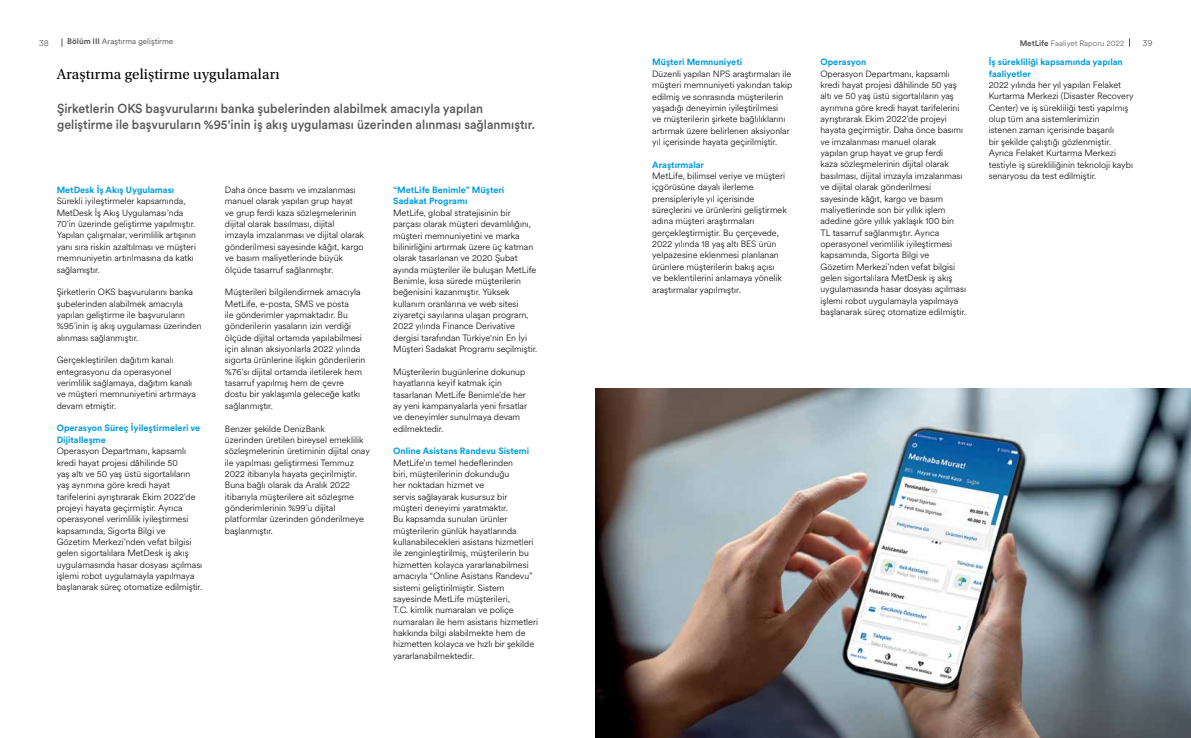
<style>
.page{position:relative;width:1191px;height:738px;background:#fff}
.page>*{position:absolute;margin:0;border:0;box-sizing:border-box;transform-origin:0 0}
.t1{font:15px "Utopia Std";letter-spacing:.01em;color:#000}
.t2{font:500 13px/15.6px "Met Life Circular";color:#58595b;scale:.94 1}
.t3{font:300 9px/11.3px "Met Life Circular";color:#000}
.t4{font:700 9px/11.3px "Met Life Circular";color:#009cdc}
.t5{font:300 9px "Met Life Circular";color:#58595b}
.t6{font:8px "Met Life Circular";color:#58595b}
.t7{font:300 8px "Met Life Circular";color:#58595b}
.s1{font-weight:700}
</style>
<div class="page">
<img style="left:595px;top:388px;width:596px;height:349px">
<p class="t5" style="left:39px;top:37px;width:12px">38</p>
<p class="t6" style="left:67px;top:36px;width:107px"><span class="s1">Bölüm III</span> Araştırma geliştirme</p>
<p class="t7" style="left:1019px;top:37px;width:106px"><span class="s1">MetLife</span> Faaliyet Raporu 2022</p>
<p class="t5" style="left:1142px;top:37px;width:12px">39</p>
<h1 class="t1" style="left:57px;top:66px;width:224px">Araştırma geliştirme uygulamaları</h1>
<h2 class="t2" style="left:57px;top:100px;width:510px">Şirketlerin OKS başvurularını banka şubelerinden alabilmek amacıyla yapılan geliştirme ile başvuruların %95'inin iş akış uygulaması üzerinden alınması sağlanmıştır.</h2>
<p class="t4" style="left:988px;top:56px;width:136px">İş sürekliliği kapsamında yapılan faaliyetler</p>
<p class="t3" style="left:988px;top:79px;width:146px">2022 yılında her yıl yapılan Felaket Kurtarma Merkezi (Disaster Recovery Center) ve iş sürekliliği testi yapılmış olup tüm ana sistemlerimizin<br>istenen zaman içerisinde başarılı<br>bir şekilde çalıştığı gözlenmiştir.<br>Ayrıca Felaket Kurtarma Merkezi testiyle iş sürekliliğinin teknoloji kaybı senaryosu da test edilmiştir.</p>
<p class="t4" style="left:820px;top:56px;width:47px">Operasyon</p>
<p class="t3" style="left:820px;top:67px;width:147px">Operasyon Departmanı, kapsamlı kredi hayat projesi dâhilinde 50 yaş altı ve 50 yaş üstü sigortalıların yaş ayrımına göre kredi hayat tarifelerini ayrıştırarak Ekim 2022’de projeyi hayata geçirmiştir. Daha önce basımı ve imzalanması manuel olarak<br>yapılan grup hayat ve grup ferdi<br>kaza sözleşmelerinin dijital olarak basılması, dijital imzayla imzalanması ve dijital olarak gönderilmesi sayesinde kâğıt, kargo ve basım maliyetlerinde son bir yıllık işlem adedine göre yıllık yaklaşık 100 bin TL tasarruf sağlanmıştır. Ayrıca operasyonel verimlilik iyileştirmesi kapsamında, Sigorta Bilgi ve<br>Gözetim Merkezi’nden vefat bilgisi gelen sigortalılara MetDesk iş akış uygulamasında hasar dosyası açılması işlemi robot uygulamayla yapılmaya başlanarak süreç otomatize edilmiştir.</p>
<p class="t4" style="left:652px;top:56px;width:91px">Müşteri Memnuniyeti</p>
<p class="t3" style="left:652px;top:68px;width:142px">Düzenli yapılan NPS araştırmaları ile müşteri memnuniyeti yakından takip edilmiş ve sonrasında müşterilerin yaşadığı deneyimin iyileştirilmesi<br>ve müşterilerin şirkete bağlılıklarını artırmak üzere belirlenen aksiyonlar yıl içerisinde hayata geçirilmiştir.</p>
<p class="t4" style="left:652px;top:158px;width:53px">Araştırmalar</p>
<p class="t3" style="left:652px;top:170px;width:136px">MetLife, bilimsel veriye ve müşteri içgörüsüne dayalı ilerleme prensipleriyle yıl içerisinde süreçlerini ve ürünlerini geliştirmek adına müşteri araştırmaları gerçekleştirmiştir. Bu çerçevede, 2022 yılında 18 yaş altı BES ürün yelpazesine eklenmesi planlanan ürünlere müşterilerin bakış açısı<br>ve beklentilerini anlamaya yönelik araştırmalar yapılmıştır.</p>
<p class="t4" style="left:57px;top:184px;width:119px">MetDesk İş Akış Uygulaması</p>
<p class="t3" style="left:57px;top:195px;width:141px">Sürekli iyileştirmeler kapsamında, MetDesk İş Akış Uygulaması’nda 70’in üzerinde geliştirme yapılmıştır.<br>Yapılan çalışmalar, verimlilik artışının yanı sıra riskin azaltılması ve müşteri memnuniyetin artırılmasına da katkı sağlamıştır.</p>
<p class="t3" style="left:57px;top:286px;width:147px">Şirketlerin OKS başvurularını banka şubelerinden alabilmek amacıyla yapılan geliştirme ile başvuruların %95’inin iş akış uygulaması üzerinden alınması sağlanmıştır.</p>
<p class="t3" style="left:57px;top:354px;width:141px">Gerçekleştirilen dağıtım kanalı entegrasyonu da operasyonel verimlilik sağlamaya, dağıtım kanalı ve müşteri memnuniyetini artırmaya devam etmiştir.</p>
<p class="t4" style="left:57px;top:422px;width:145px">Operasyon Süreç İyileştirmeleri ve<br>Dijitalleşme</p>
<p class="t3" style="left:57px;top:444px;width:147px">Operasyon Departmanı, kapsamlı kredi hayat projesi dâhilinde 50<br>yaş altı ve 50 yaş üstü sigortalıların yaş ayrımına göre kredi hayat tarifelerini ayrıştırarak Ekim 2022’de projeyi hayata geçirmiştir. Ayrıca operasyonel verimlilik iyileştirmesi kapsamında, Sigorta Bilgi ve<br>Gözetim Merkezi’nden vefat bilgisi gelen sigortalılara MetDesk iş akış uygulamasında hasar dosyası açılması işlemi robot uygulamayla yapılmaya başlanarak süreç otomatize edilmiştir.</p>
<p class="t4" style="left:393px;top:184px;width:113px">“MetLife Benimle” Müşteri<br>Sadakat Programı</p>
<p class="t3" style="left:393px;top:206px;width:146px">MetLife, global stratejisinin bir parçası olarak müşteri devamlılığını, müşteri memnuniyetini ve marka bilinirliğini artırmak üzere üç katman olarak tasarlanan ve 2020 Şubat ayında müşteriler ile buluşan MetLife Benimle, kısa sürede müşterilerin beğenisini kazanmıştır. Yüksek kullanım oranlarına ve web sitesi ziyaretçi sayılarına ulaşan program, 2022 yılında Finance Derivative dergisi tarafından Türkiye'nin En İyi Müşteri Sadakat Programı seçilmiştir.</p>
<p class="t3" style="left:393px;top:365px;width:135px">Müşterilerin bugünlerine dokunup hayatlarına keyif katmak için tasarlanan MetLife Benimle’de her ay yeni kampanyalarla yeni fırsatlar ve deneyimler sunulmaya devam edilmektedir.</p>
<p class="t4" style="left:393px;top:444px;width:138px">Online Asistans Randevu Sistemi</p>
<p class="t3" style="left:393px;top:456px;width:146px">MetLife’ın temel hedeflerinden<br>biri, müşterilerinin dokunduğu<br>her noktadan hizmet ve<br>servis sağlayarak kusursuz bir müşteri deneyimi yaratmaktır.<br>Bu kapsamda sunulan ürünler müşterilerin günlük hayatlarında kullanabilecekleri asistans hizmetleri ile zenginleştirilmiş, müşterilerin bu hizmetten kolayca yararlanabilmesi amacıyla “Online Asistans Randevu” sistemi geliştirilmiştir. Sistem sayesinde MetLife müşterileri,<br>T.C. kimlik numaraları ve poliçe numaraları ile hem asistans hizmetleri hakkında bilgi alabilmekte hem de hizmetten kolayca ve hızlı bir şekilde yararlanabilmektedir.</p>
<p class="t3" style="left:225px;top:184px;width:141px">Daha önce basımı ve imzalanması manuel olarak yapılan grup hayat ve grup ferdi kaza sözleşmelerinin dijital olarak basılması, dijital imzayla imzalanması ve dijital olarak gönderilmesi sayesinde kâğıt, kargo ve basım maliyetlerinde büyük ölçüde tasarruf sağlanmıştır.</p>
<p class="t3" style="left:225px;top:286px;width:142px">Müşterileri bilgilendirmek amacıyla MetLife, e-posta, SMS ve posta<br>ile gönderimler yapmaktadır. Bu gönderilerin yasaların izin verdiği ölçüde dijital ortamda yapılabilmesi için alınan aksiyonlarla 2022 yılında sigorta ürünlerine ilişkin gönderilerin %76’sı dijital ortamda iletilerek hem tasarruf yapılmış hem de çevre dostu bir yaklaşımla geleceğe katkı sağlanmıştır.</p>
<p class="t3" style="left:225px;top:422px;width:146px">Benzer şekilde DenizBank<br>üzerinden üretilen bireysel emeklilik sözleşmelerinin üretiminin dijital onay ile yapılması geliştirmesi Temmuz 2022 itibarıyla hayata geçirilmiştir.<br>Buna bağlı olarak da Aralık 2022 itibarıyla müşterilere ait sözleşme gönderimlerinin %99’u dijital platformlar üzerinden gönderilmeye başlanmıştır.</p>
</div>
